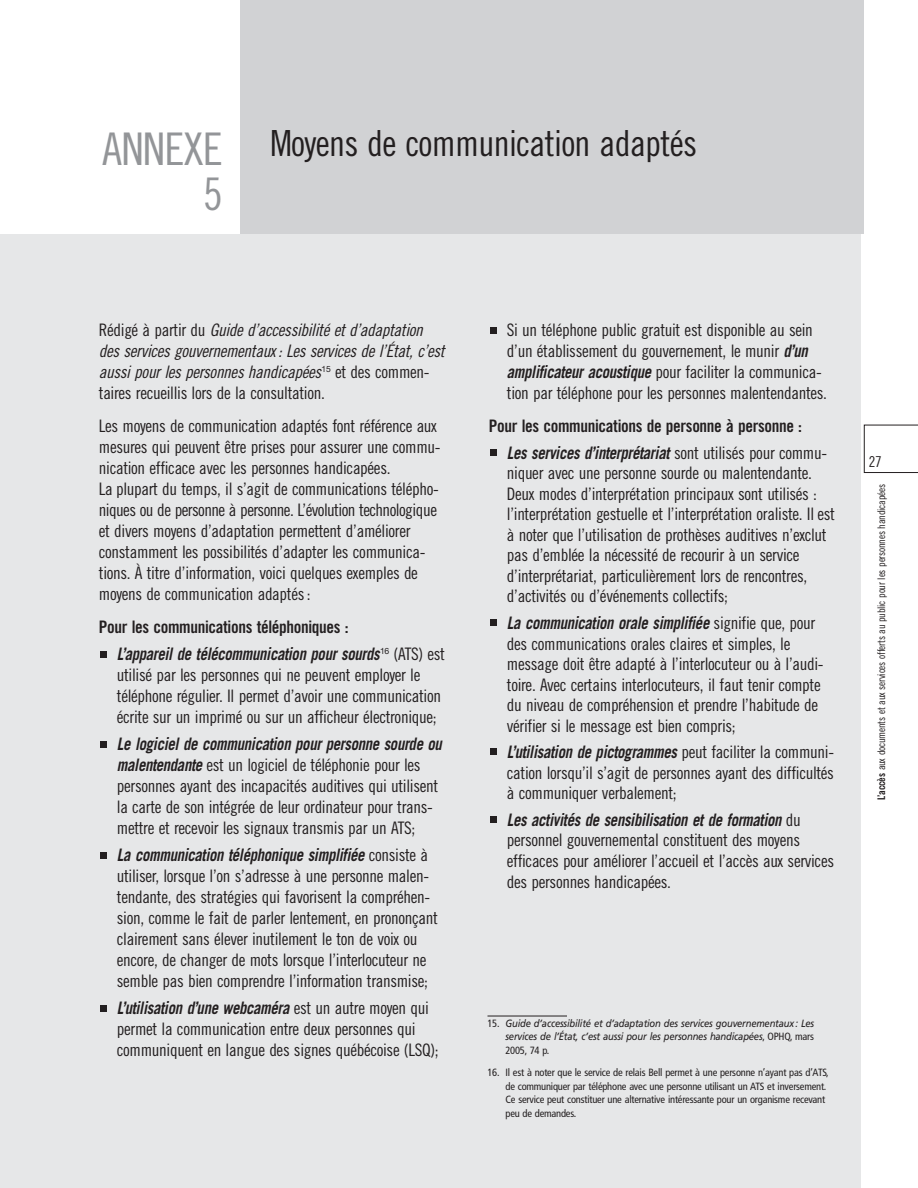
<style>
.page{position:relative;width:918px;height:1188px;background:#fff}
.page>*{position:absolute;margin:0;border:0;box-sizing:border-box;transform-origin:0 0}
.t1{font:45px/45px "Trade Gothic Cond Eighteen";letter-spacing:-.02em;color:#939598;text-align:right}
.t2{font:36px "Trade Gothic Cond Eighteen";letter-spacing:-.02em;color:#231f20}
.t3{font:17.25px/21px "Trade Gothic Cond Eighteen";letter-spacing:-.02em;color:#231f20}
.t4{font:italic 700 17.25px "Trade Gothic";color:#231f20;scale:.85 1}
.t5{font:italic 17.25px/21px "Trade Gothic Cond Eighteen";color:#231f20}
.t6{font:17.25px "Trade Gothic Bold Cond Twenty";letter-spacing:-.02em;color:#231f20}
.t7{font:15px "Trade Gothic Cond Eighteen";color:#231f20}
.t8{font:condensed 10.5px/13.5px "Frutiger";letter-spacing:-.02em;color:#231f20}
.t9{font:italic 10.5px/13.5px "Frutiger";letter-spacing:-.02em;color:#231f20;text-align:justify;scale:.9 1}
.t10{font:10.5px "Trade Gothic Cond Eighteen";letter-spacing:-.02em;color:#231f20}
.s1{font-style:normal}
.s2{font-family:"Trade Gothic Cond Eighteen";font-weight:400;font-style:normal}
.s3{font-family:"Trade Gothic";font-weight:700;font-style:italic}
.s4{font-family:"Trade Gothic Bold Cond Twenty"}
.s5{font-style:normal;font-stretch:condensed}
</style>
<div class="page">
<div style="left:0;top:234px;width:861px;height:954px;background:#e6e7e8"></div>
<svg style="left:864px;top:425px;width:54px;height:48px"></svg>
<div style="left:100px;top:1005px;width:7px;height:6px;background:#231f20"></div>
<div style="left:100px;top:852px;width:7px;height:6px;background:#231f20"></div>
<div style="left:100px;top:741px;width:7px;height:6px;background:#231f20"></div>
<div style="left:100px;top:651px;width:7px;height:6px;background:#231f20"></div>
<div style="left:490px;top:816px;width:7px;height:7px;background:#231f20"></div>
<div style="left:490px;top:748px;width:7px;height:7px;background:#231f20"></div>
<div style="left:490px;top:619px;width:7px;height:7px;background:#231f20"></div>
<div style="left:490px;top:449px;width:7px;height:7px;background:#231f20"></div>
<div style="left:490px;top:327px;width:7px;height:6px;background:#231f20"></div>
<div style="left:240px;top:0;width:624px;height:234px;background:#d1d2d4"></div>
<hr style="left:488px;top:1016px;width:79px;height:1px;background:#231f20">
<h1 class="t1" style="left:102px;top:130px;width:122px">ANNEXE<br>5</h1>
<h2 class="t2" style="left:270px;top:130px;width:429px">Moyens de communication adaptés</h2>
<p class="t5" style="left:99px;top:321px;width:351px"><span class="s1">R é d i g é à p a rt i r d u</span> Guided’accessibilitéetd’adaptation desservicesgouvernementaux :Lesservicesdel’État,c’est aussipourlespersonneshandicapées<sup>1</sup> <sup>5</sup> <span class="s1">e t d e s c o m m e n - taires recueillis lors de la consultation.</span></p>
<p class="t3" style="left:99px;top:417px;width:343px">Les moyens de communication adaptés font référence aux mesures qui peuvent être prises pour assurer une commu&shy;nication efficace avec les personnes handicapées.<br>La plupart du temps, il s’agit de communications télépho&shy;niques ou de personne à personne. L’évolution technologique et divers moyens d’adaptation permettent d’améliorer constamment les possibilités d’adapter les communica&shy;tions. À titre d’information, voici quelques exemples de moyens de communication adaptés :</p>
<p class="t6" style="left:99px;top:621px;width:251px">Pour les communications téléphoniques :</p>
<p class="t4" style="left:117px;top:648px;width:387px">L’appareil de télécommunication pour sourds<sup>1</sup> <sup>6</sup> <span class="s2">( AT S ) e s t</span></p>
<p class="t3" style="left:117px;top:666px;width:326px">utilisé par les personnes qui ne peuvent employer le téléphone régulier. Il permet d’avoir une communication écrite sur un imprimé ou sur un afficheur électronique;</p>
<p class="t4" style="left:117px;top:738px;width:387px">Le logiciel de communication pour personne sourde ou</p>
<p class="t3" style="left:117px;top:756px;width:323px"><span class="s3">malentendante</span> est un logiciel de téléphonie pour les personnes ayant des incapacités auditives qui utilisent la carte de son intégrée de leur ordinateur pour trans&shy;mettre et recevoir les signaux transmis par un ATS;</p>
<p class="t4" style="left:117px;top:849px;width:368px">La communication téléphonique simplifiée <span class="s2">c o n s i s t e à</span></p>
<p class="t3" style="left:117px;top:867px;width:323px">utiliser, lorsque l’on s’adresse à une personne malen&shy;tendante, des stratégies qui favorisent la compréhen&shy;sion, comme le fait de parler lentement, en prononçant clairement sans élever inutilement le ton de voix ou encore, de changer de mots lorsque l’interlocuteur ne semble pas bien comprendre l’information transmise;</p>
<p class="t4" style="left:117px;top:1002px;width:369px">L’utilisation d’une webcaméra <span class="s2">e s t u n a u t r e m o y e n q u i</span></p>
<p class="t3" style="left:117px;top:1020px;width:323px">permet la communication entre deux personnes qui communiquent en langue des signes québécoise (LSQ);</p>
<p class="t3" style="left:507px;top:321px;width:322px">Si un téléphone public gratuit est disponible au sein d’un établissement du gouvernement, le munir <span class="s3">d’un amplificateur acoustique</span> pour faciliter la communica&shy;tion par téléphone pour les personnes malentendantes.</p>
<p class="t6" style="left:489px;top:420px;width:315px">Pour les communications de personne à personne :</p>
<p class="t4" style="left:507px;top:446px;width:378px">Les services d’interprétariat <span class="s2">s o n t u t i l i s é s p o u r c o m m u -</span></p>
<p class="t3" style="left:507px;top:464px;width:330px;line-height:20.5px">niquer avec une personne sourde ou malentendante.<br>Deux modes d’interprétation principaux sont utilisés : l’interprétation gestuelle et l’interprétation oraliste. Il est à noter que l’utilisation de prothèses auditives n’exclut pas d’emblée la nécessité de recourir à un service d’interprétariat, particulièrement lors de rencontres, d’activités ou d’événements collectifs;</p>
<p class="t4" style="left:507px;top:616px;width:364px">La communication orale simplifiée <span class="s2">s i g n i f i e q u e , p o u r</span></p>
<p class="t3" style="left:507px;top:634px;width:318px;line-height:20.5px">des communications orales claires et simples, le message doit être adapté à l’interlocuteur ou à l’audi&shy;toire. Avec certains interlocuteurs, il faut tenir compte du niveau de compréhension et prendre l’habitude de vérifier si le message est bien compris;</p>
<p class="t4" style="left:507px;top:746px;width:386px">L’utilisation de pictogrammes <span class="s2">p e u t f a c i l i t e r l a c o m m u n i -</span></p>
<p class="t3" style="left:507px;top:764px;width:329px;line-height:20.5px">cation lorsqu’il s’agit de personnes ayant des difficultés à communiquer verbalement;</p>
<p class="t4" style="left:507px;top:813px;width:347px">Les activités de sensibilisation et de formation <span class="s2">d u</span></p>
<p class="t3" style="left:507px;top:831px;width:329px;line-height:20.5px">personnel gouvernemental constituent des moyens efficaces pour améliorer l’accueil et l’accès aux services des personnes handicapées.</p>
<p class="t7" style="left:869px;top:456px;width:14px">27</p>
<p class="t10" style="left:877px;top:800px;width:318px;rotate:-90deg"><span class="s4">L’accès</span> aux documents et aux services offerts au public pour les personnes handicapées</p>
<p class="t9" style="left:506px;top:1017px;width:345px;text-indent:-18px"><span class="s5">15.</span> Guide d’accessibilité et d’adaptation des services gouvernementaux : Les services de l’État, c’est aussi pour les personnes handicapées<span class="s5">, OPHQ, mars 2005, 74 p.</span></p>
<p class="t8" style="left:506px;top:1067px;width:325px;text-indent:-18px">16. Il est à noter que le service de relais Bell permet à une personne n’ayant pas d’ATS, de communiquer par téléphone avec une personne utilisant un ATS et inversement.<br>Ce service peut constituer une alternative intéressante pour un organisme recevant peu de demandes.</p>
</div>
